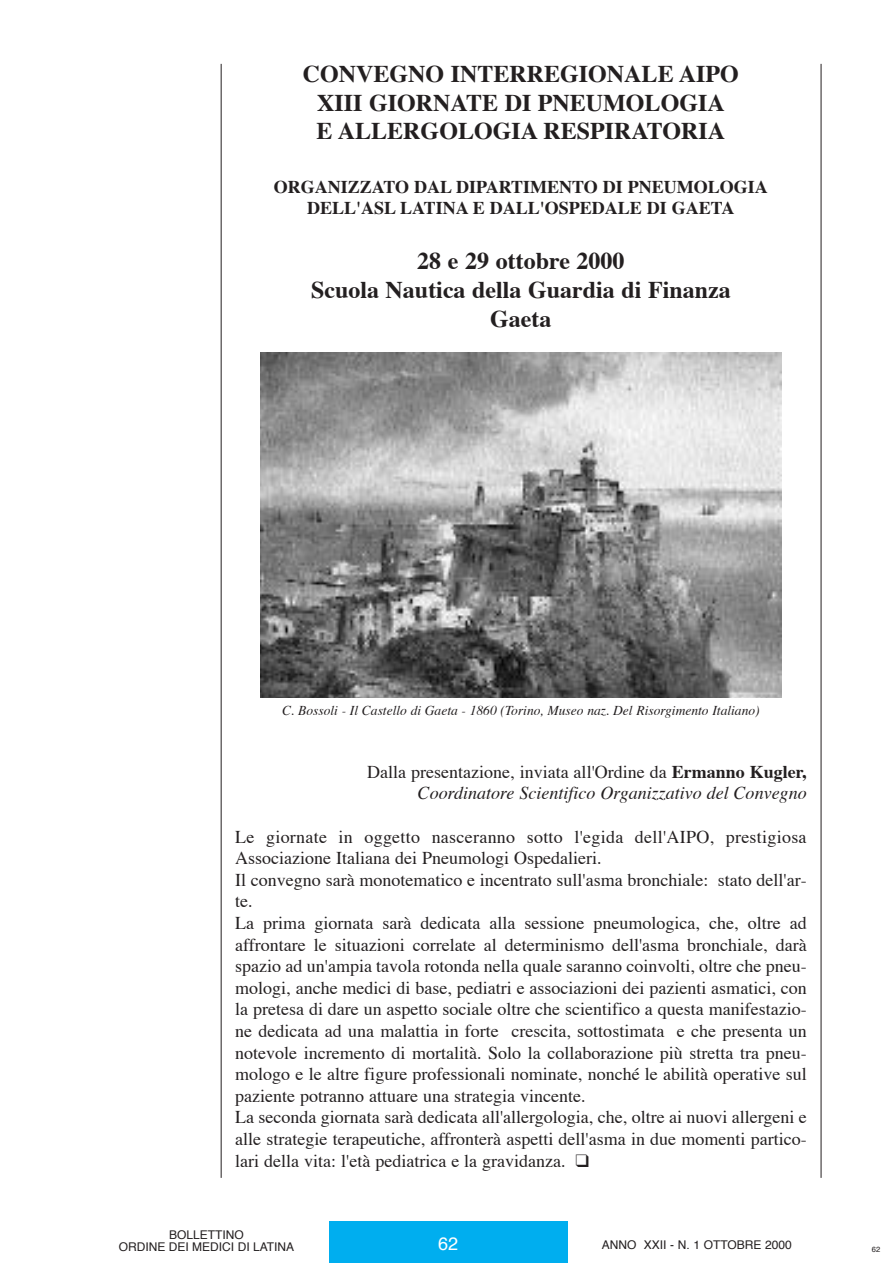
<style>
.page{position:relative;width:893px;height:1263px;background:#fff}
.page>*{position:absolute;margin:0;border:0;box-sizing:border-box;transform-origin:0 0}
.t1{font:700 24px/28.8px "Times";color:#231f20;text-align:center}
.t2{font:18px/21.6px "Times";color:#231f20}
.t3{font:italic 18px/21.6px "Times";color:#231f20;text-align:right}
.t4{font:700 18px/21.6px "Times";color:#231f20;text-align:center}
.t5{font:18px "Helvetica";color:#fff}
.t6{font:italic 13.5px "Times";color:#231f20}
.t7{font:12px/12px "Helvetica";color:#231f20;text-align:center}
.t8{font:7.5px "Helvetica";color:#231f20}
.s1{font-style:normal}
.s2{font-weight:700;font-style:normal}
</style>
<div class="page">
<hr style="left:221px;top:64px;width:1px;height:1114px;background:#231f20">
<hr style="left:820px;top:64px;width:1px;height:1114px;background:#231f20">
<div style="left:330px;top:1222px;width:238px;height:41px;background:#00aeef"></div>
<img style="left:261px;top:352px;width:520px;height:345px">
<h1 class="t1" style="left:303px;top:61px;width:437px">CONVEGNO INTERREGIONALE AIPO<br>XIII GIORNATE DI PNEUMOLOGIA<br>E ALLERGOLOGIA RESPIRATORIA</h1>
<p class="t4" style="left:274px;top:178px;width:495px">ORGANIZZATO DAL DIPARTIMENTO DI PNEUMOLOGIA<br>DELL'ASL LATINA E DALL'OSPEDALE DI GAETA</p>
<h1 class="t1" style="left:311px;top:249px;width:421px">28 e 29 ottobre 2000<br>Scuola Nautica della Guardia di Finanza<br>Gaeta</h1>
<p class="t6" style="left:282px;top:705px;width:479px">C. Bossoli - Il Castello di Gaeta - 1860 (Torino, Museo naz. Del Risorgimento Italiano)</p>
<p class="t3" style="left:367px;top:763px;width:441px"><span class="s1">Dalla presentazione, inviata all'Ordine da</span> <span class="s2">Ermanno Kugler,<br></span>Coordinatore Scientifico Organizzativo del Convegno</p>
<p class="t2" style="left:235px;top:827px;width:573px">Le giornate in oggetto nasceranno sotto l'egida dell'AIPO, prestigiosa Associazione Italiana dei Pneumologi Ospedalieri.<br>Il convegno sarà monotematico e incentrato sull'asma bronchiale: stato dell'ar&shy;te.<br>La prima giornata sarà dedicata alla sessione pneumologica, che, oltre ad affrontare le situazioni correlate al determinismo dell'asma bronchiale, darà spazio ad un'ampia tavola rotonda nella quale saranno coinvolti, oltre che pneu&shy;mologi, anche medici di base, pediatri e associazioni dei pazienti asmatici, con la pretesa di dare un aspetto sociale oltre che scientifico a questa manifestazio&shy;ne dedicata ad una malattia in forte crescita, sottostimata e che presenta un notevole incremento di mortalità. Solo la collaborazione più stretta tra pneu&shy;mologo e le altre figure professionali nominate, nonché le abilità operative sul paziente potranno attuare una strategia vincente.<br>La seconda giornata sarà dedicata all'allergologia, che, oltre ai nuovi allergeni e alle strategie terapeutiche, affronterà aspetti dell'asma in due momenti partico&shy;lari della vita: l'età pediatrica e la gravidanza. ❑</p>
<p class="t7" style="left:119px;top:1230px;width:177px">BOLLETTINO<br>ORDINE DEI MEDICI DI LATINA</p>
<p class="t7" style="left:601px;top:1240px;width:192px">ANNO XXII - N. 1 OTTOBRE 2000</p>
<p class="t5" style="left:438px;top:1237px;width:22px">62</p>
<p class="t8" style="left:871px;top:1246px;width:10px">62</p>
</div>
